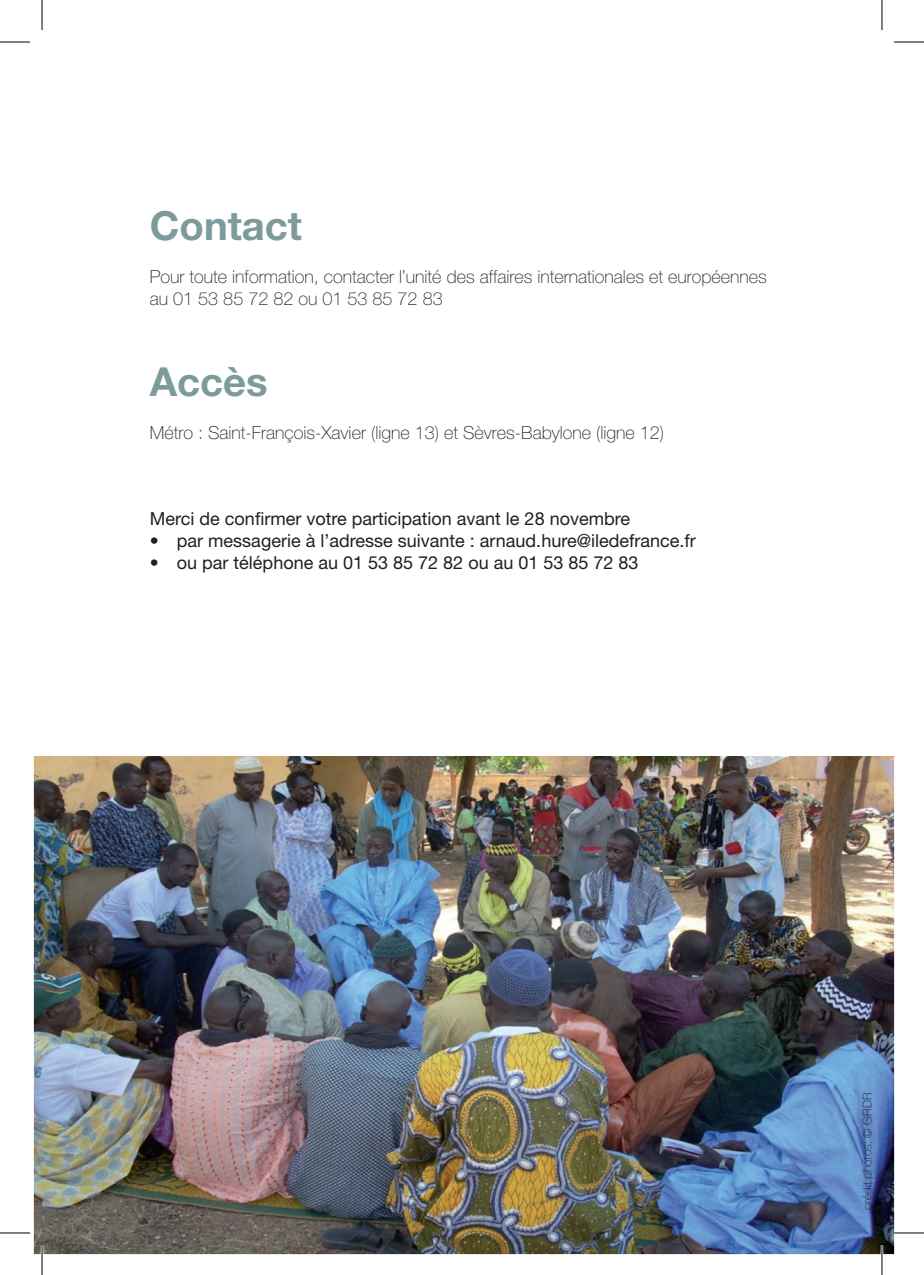
<style>
.page{position:relative;width:924px;height:1275px;background:#fff}
.page>*{position:absolute;margin:0;border:0;box-sizing:border-box;transform-origin:0 0}
.t1{font:700 40px "Helvetica Neue";color:#7d9b9a}
.t2{font:100 18px/21.6px "Helvetica Neue";color:#231f20}
.t3{font:18px "Helvetica Neue";color:#231f20}
.t4{font:100 12px "Helvetica Neue";color:#231f20}
</style>
<div class="page">
<img style="left:33px;top:756px;width:861px;height:498px">
<hr style="left:893px;top:1231px;width:30px;height:3px;background:#fff">
<hr style="left:41px;top:1245px;width:2px;height:30px;background:#fff">
<hr style="left:880px;top:1245px;width:2px;height:30px;background:#fff">
<hr style="left:0;top:42px;width:30px;height:1px;background:#000">
<hr style="left:893px;top:42px;width:30px;height:1px;background:#000">
<hr style="left:0;top:1232px;width:30px;height:1px;background:#000">
<hr style="left:893px;top:1232px;width:30px;height:1px;background:#000">
<hr style="left:42px;top:0;width:1px;height:30px;background:#000">
<hr style="left:42px;top:1245px;width:1px;height:30px;background:#000">
<hr style="left:881px;top:0;width:1px;height:30px;background:#000">
<hr style="left:881px;top:1245px;width:1px;height:30px;background:#000">
<h1 class="t1" style="left:150px;top:201px;width:153px">Contact</h1>
<p class="t2" style="left:150px;top:266px;width:618px">Pour toute information, contacter l’unité des affaires internationales et européennes au 01 53 85 72 82 ou 01 53 85 72 83</p>
<h1 class="t1" style="left:150px;top:357px;width:119px">Accès</h1>
<p class="t2" style="left:150px;top:422px;width:515px">Métro : Saint-François-Xavier (ligne 13) et Sèvres-Babylone (ligne 12)</p>
<p class="t3" style="left:150px;top:508px;width:481px">Merci de confirmer votre participation avant le 28 novembre</p>
<p class="t3" style="left:150px;top:530px;width:547px">• par messagerie à l’adresse suivante : arnaud.hure@iledefrance.fr</p>
<p class="t3" style="left:150px;top:551px;width:490px">• ou par téléphone au 01 53 85 72 82 ou au 01 53 85 72 83</p>
<p class="t4" style="left:860px;top:1209px;width:119px;rotate:-90deg">crédit photos: © GRDR</p>
</div>
